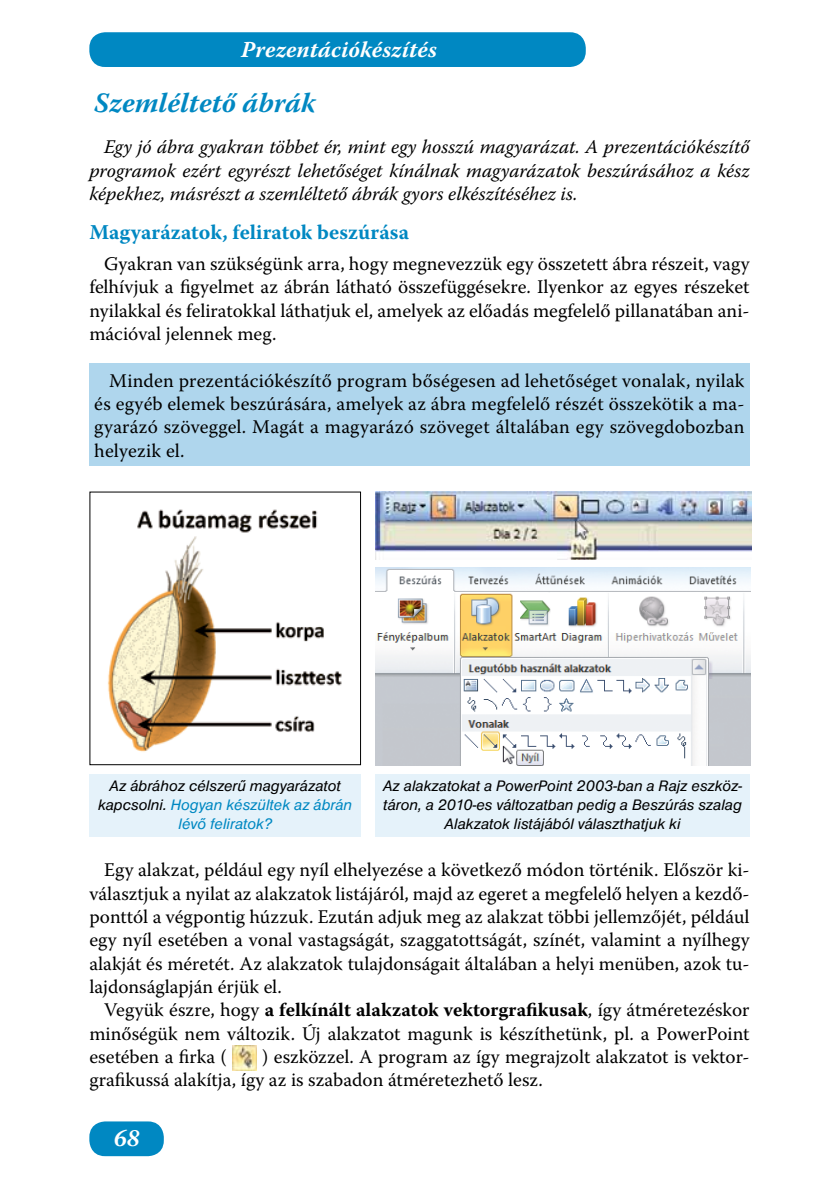
<style>
.page{position:relative;width:834px;height:1181px;background:#fff}
.page>*{position:absolute;margin:0;border:0;box-sizing:border-box;transform-origin:0 0}
.t1{font:italic 700 28px "Warnock Pro";color:#0088c2}
.t2{font:italic 700 24.5px "Warnock Pro";color:#fff}
.t3{font:italic 700 22.75px "Warnock Pro";letter-spacing:.005em;color:#fff}
.t4{font:700 21px "Warnock Pro";letter-spacing:.005em;color:#0088c2}
.t5{font:19.25px/23.3px "Warnock Pro";color:#000;text-align:justify}
.t6{font:italic 19.25px/23.3px "Warnock Pro";color:#000;text-align:justify}
.t7{font:700 19.25px "Warnock Pro";letter-spacing:.005em;color:#000}
.t8{font:italic 15.75px/18.9px "Nimbus San DEE";color:#000;text-align:center}
.s1{color:#0088c2}
.s2{font-weight:400}
</style>
<div class="page">
<div style="left:89px;top:32px;width:496px;height:35px;background:#0088c2;border-radius:16px"></div>
<div style="left:89px;top:1121px;width:75px;height:35px;background:#0088c2;border-radius:16px"></div>
<div style="left:89px;top:363px;width:660px;height:102px;background:#afd6ed"></div>
<img style="left:108px;top:509px;width:234px;height:243px">
<div style="left:89px;top:491px;width:272px;height:274px;border:1px solid #000"></div>
<img style="left:375px;top:491px;width:375px;height:69px">
<img style="left:375px;top:567px;width:375px;height:198px">
<div style="left:89px;top:774px;width:272px;height:62px;background:#e5f2fa"></div>
<div style="left:375px;top:774px;width:374px;height:62px;background:#e5f2fa"></div>
<img style="left:232px;top:1045px;width:25px;height:25px">
<p class="t3" style="left:241px;top:36px;width:197px">Prezentációkészítés</p>
<p class="t1" style="left:94px;top:86px;width:222px">Szemléltető ábrák</p>
<p class="t6" style="left:89px;top:135px;width:661px;text-indent:15px">Egy jó ábra gyakran többet ér, mint egy hosszú magyarázat. A prezentációkészítő programok ezért egyrészt lehetőséget kínálnak magyarázatok beszúrásához a kész képekhez, másrészt a szemléltető ábrák gyors elkészítéséhez is.</p>
<p class="t4" style="left:89px;top:219px;width:321px">Magyarázatok, feliratok beszúrása</p>
<p class="t5" style="left:89px;top:252px;width:661px;text-indent:15px">Gyakran van szükségünk arra, hogy megnevezzük egy összetett ábra részeit, vagy felhívjuk a figyelmet az ábrán látható összefüggésekre. Ilyenkor az egyes részeket nyilakkal és feliratokkal láthatjuk el, amelyek az előadás megfelelő pillanatában ani&shy;mációval jelennek meg.</p>
<p class="t5" style="left:94px;top:368px;width:651px;text-indent:15px">Minden prezentációkészítő program bőségesen ad lehetőséget vonalak, nyilak és egyéb elemek beszúrására, amelyek az ábra megfelelő részét összekötik a ma&shy;gyarázó szöveggel. Magát a magyarázó szöveget általában egy szövegdobozban helyezik el.</p>
<p class="t8" style="left:98px;top:776px;width:255px">Az ábrához célszerű magyarázatot kapcsolni. <span class="s1">Hogyan készültek az ábrán lévő feliratok?</span></p>
<p class="t8" style="left:383px;top:776px;width:361px">Az alakzatokat a PowerPoint 2003-ban a Rajz eszköz&shy;táron, a 2010-es változatban pedig a Beszúrás szalag<br>Alakzatok listájából választhatjuk ki</p>
<p class="t5" style="left:104px;top:858px;width:646px">Egy alakzat, például egy nyíl elhelyezése a következő módon történik. Először ki-</p>
<p class="t5" style="left:89px;top:881px;width:661px">választjuk a nyilat az alakzatok listájáról, majd az egeret a megfelelő helyen a kezdő-</p>
<p class="t5" style="left:89px;top:904px;width:661px">ponttól a végpontig húzzuk. Ezután adjuk meg az alakzat többi jellemzőjét, például</p>
<p class="t5" style="left:89px;top:928px;width:661px">egy nyíl esetében a vonal vastagságát, szaggatottságát, színét, valamint a nyílhegy</p>
<p class="t5" style="left:89px;top:951px;width:661px">alakját és méretét. Az alakzatok tulajdonságait általában a helyi menüben, azok tu-</p>
<p class="t5" style="left:89px;top:974px;width:194px">lajdonságlapján érjük el.</p>
<p class="t7" style="left:104px;top:998px;width:646px"><span class="s2">Vegyük észre, hogy</span> a felkínált alakzatok vektorgrafikusak<span class="s2">, így átméretezéskor</span></p>
<p class="t5" style="left:89px;top:1021px;width:661px">minőségük nem változik. Új alakzatot magunk is készíthetünk, pl. a PowerPoint</p>
<p class="t5" style="left:89px;top:1044px;width:139px">esetében a firka (</p>
<p class="t5" style="left:89px;top:1044px;width:661px;text-indent:173px">) eszközzel. A program az így megrajzolt alakzatot is vektor&shy;grafikussá alakítja, így az is szabadon átméretezhető lesz.</p>
<p class="t2" style="left:114px;top:1123px;width:28px">68</p>
</div>
